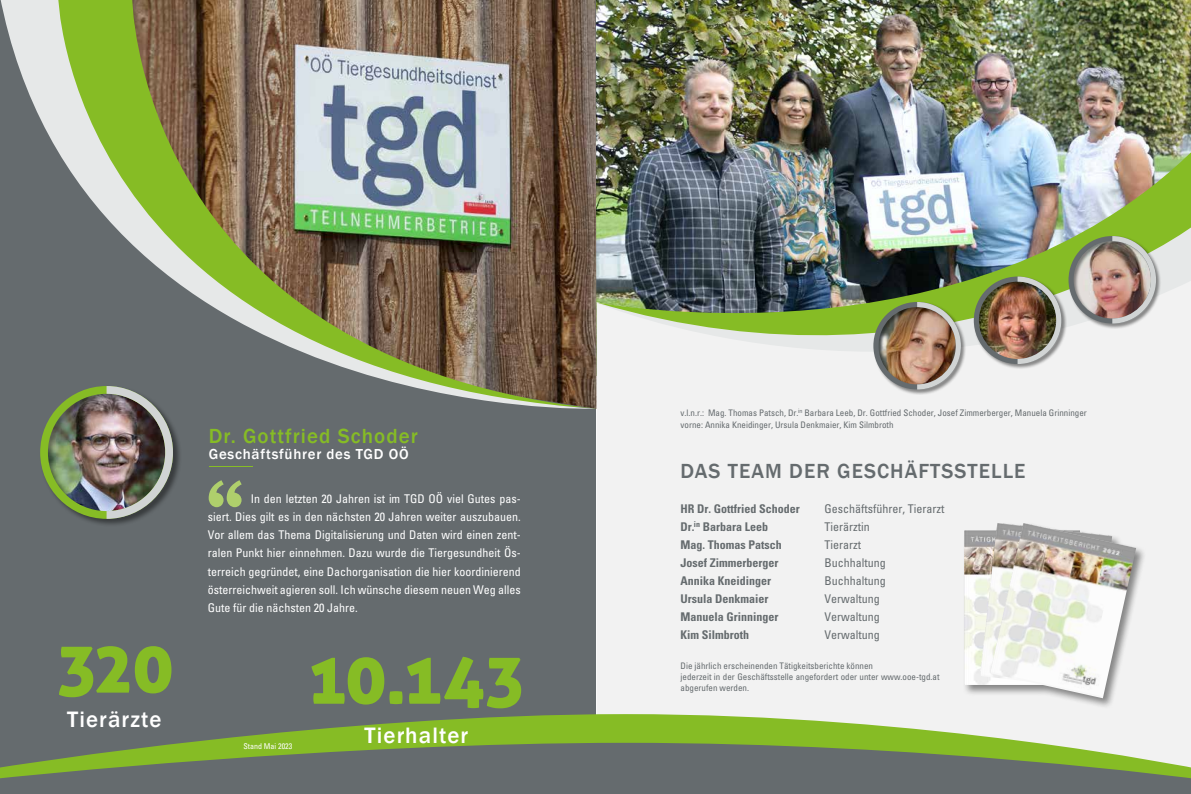
<style>
.page{position:relative;width:1191px;height:794px;background:#fff}
.page>*{position:absolute;margin:0;border:0;box-sizing:border-box;transform-origin:0 0}
.t1{font:70.2px "Aller Display";color:#86bc25}
.t2{font:500 23px "Franklin Gothic";letter-spacing:.05em;color:#fff}
.t3{font:500 21px "Franklin Gothic";letter-spacing:.05em;color:#656b6e}
.t4{font:500 21px "Franklin Gothic";letter-spacing:.05em;color:#86bc25}
.t5{font:500 14.9px "Franklin Gothic";letter-spacing:.05em;color:#fff}
.t6{font:condensed 12px/18px "Univers";color:#fff;text-align:justify}
.t7{font:700 condensed 12px "Univers";color:#656b6e}
.t8{font:condensed 12px "Univers";color:#656b6e}
.t9{font:condensed 9px/10.8px "Univers";color:#656b6e}
.t10{font:condensed 8px "Univers";color:#fff}
</style>
<div class="page">
<img style="left:596px;top:0;width:595px;height:147px">
<div style="left:597px;top:428px;width:594px;height:286px;background:#f2f2f2"></div>
<div style="left:595px;top:409px;width:596px;height:19px;background:#f2f2f2"></div>
<img style="left:596px;top:147px;width:595px;height:262px">
<div style="left:0;top:0;width:595px;height:794px;background:#656b6e"></div>
<svg style="left:184px;top:714px;width:1007px;height:29px;fill:#86bc25"></svg>
<svg style="left:0;top:743px;width:1191px;height:51px"></svg>
<img style="left:0;top:0;width:595px;height:409px">
<hr style="left:209px;top:466px;width:43px;height:1px;background:#86bc25">
<svg style="left:209px;top:480px;width:33px;height:27px"></svg>
<div style="left:39px;top:385px;width:143px;height:143px;background:#000;opacity:.45"></div>
<img style="left:40px;top:386px;width:133px;height:133px">
<div style="left:1068px;top:236px;width:93px;height:93px;background:#000;opacity:.45"></div>
<img style="left:1068px;top:236px;width:88px;height:87px">
<div style="left:973px;top:276px;width:94px;height:94px;background:#000;opacity:.45"></div>
<img style="left:973px;top:276px;width:88px;height:88px">
<div style="left:873px;top:301px;width:93px;height:94px;background:#000;opacity:.45"></div>
<img style="left:873px;top:302px;width:88px;height:87px">
<div style="left:962px;top:522px;width:185px;height:187px;background:#000;opacity:.45"></div>
<img style="left:964px;top:531px;width:16px;height:154px">
<img style="left:980px;top:523px;width:10px;height:166px">
<img style="left:990px;top:523px;width:146px;height:175px">
<h3 class="t4" style="left:209px;top:423px;width:211px">Dr. Gottfried Schoder</h3>
<p class="t5" style="left:209px;top:445px;width:201px">Geschäftsführer des TGD OÖ</p>
<p class="t6" style="left:208px;top:490px;width:314px;text-indent:43px">In den letzten 20 Jahren ist im TGD OÖ viel Gutes pas&shy;siert. Dies gilt es in den nächsten 20 Jahren weiter auszubauen.<br>Vor allem das Thema Digitalisierung und Daten wird einen zent&shy;ralen Punkt hier einnehmen. Dazu wurde die Tiergesundheit Ös&shy;terreich gegründet, eine Dachorganisation die hier koordinierend österreichweit agieren soll. Ich wünsche diesem neuen Weg alles Gute für die nächsten 20 Jahre.</p>
<h1 class="t1" style="left:58px;top:623px;width:117px">320</h1>
<h1 class="t1" style="left:309px;top:634px;width:217px">10.143</h1>
<p class="t10" style="left:243px;top:741px;width:50px">Stand Mai 2023</p>
<h2 class="t2" style="left:67px;top:705px;width:96px">Tierärzte</h2>
<h2 class="t2" style="left:364px;top:721px;width:105px">Tierhalter</h2>
<p class="t9" style="left:680px;top:407px;width:408px;line-height:12px">v.l.n.r.: Mag. Thomas Patsch, Dr.<sup>in</sup> Barbara Leeb, Dr. Gottfried Schoder, Josef Zimmerberger, Manuela Grinninger vorne: Annika Kneidinger, Ursula Denkmaier, Kim Silmbroth</p>
<h3 class="t3" style="left:680px;top:458px;width:346px">DAS TEAM DER GESCHÄFTSSTELLE</h3>
<p class="t7" style="left:680px;top:501px;width:121px">HR Dr. Gottfried Schoder</p>
<p class="t8" style="left:824px;top:501px;width:121px">Geschäftsführer, Tierarzt</p>
<p class="t7" style="left:680px;top:519px;width:89px">Dr.<sup>in</sup> Barbara Leeb</p>
<p class="t8" style="left:824px;top:519px;width:47px">Tierärztin</p>
<p class="t7" style="left:680px;top:537px;width:103px">Mag. Thomas Patsch</p>
<p class="t8" style="left:824px;top:537px;width:38px">Tierarzt</p>
<p class="t7" style="left:680px;top:555px;width:99px">Josef Zimmerberger</p>
<p class="t8" style="left:824px;top:555px;width:63px">Buchhaltung</p>
<p class="t7" style="left:680px;top:573px;width:92px">Annika Kneidinger</p>
<p class="t8" style="left:824px;top:573px;width:63px">Buchhaltung</p>
<p class="t7" style="left:680px;top:591px;width:89px">Ursula Denkmaier</p>
<p class="t8" style="left:824px;top:591px;width:57px">Verwaltung</p>
<p class="t7" style="left:680px;top:609px;width:99px">Manuela Grinninger</p>
<p class="t8" style="left:824px;top:609px;width:57px">Verwaltung</p>
<p class="t7" style="left:680px;top:627px;width:70px">Kim Silmbroth</p>
<p class="t8" style="left:824px;top:627px;width:57px">Verwaltung</p>
<p class="t9" style="left:680px;top:660px;width:260px">Die jährlich erscheinenden Tätigkeitsberichte können<br>jederzeit in der Geschäftsstelle angefordert oder unter www.ooe-tgd.at abgerufen werden.</p>
</div>
